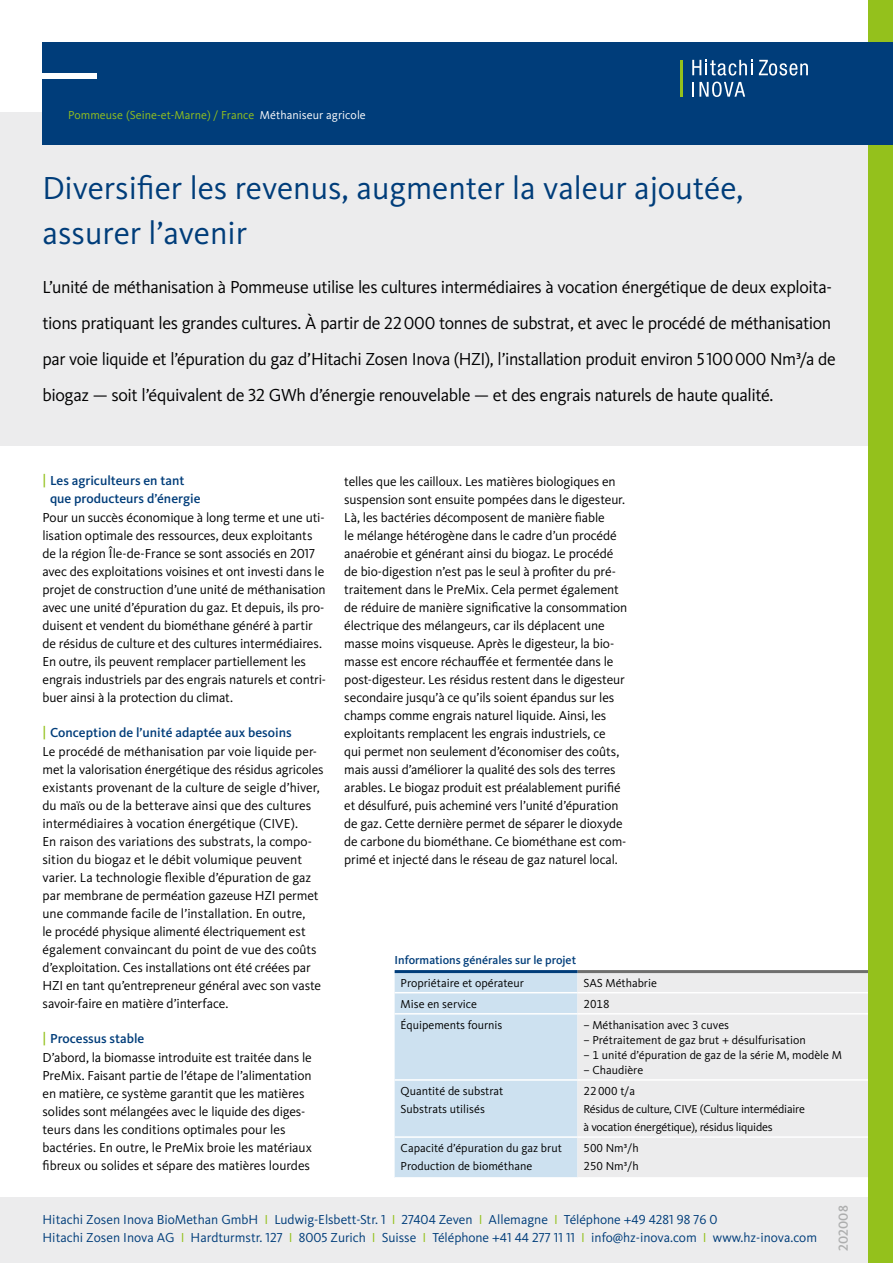
<style>
.page{position:relative;width:893px;height:1263px;background:#fff}
.page>*{position:absolute;margin:0;border:0;box-sizing:border-box;transform-origin:0 0}
.t1{font:33px/45px "Kievit Pro";color:#003d7a}
.t2{font:18px/36px "Kievit Pro";letter-spacing:-.025em;color:#000}
.t3{font:13.5px/18px "Kievit Pro";letter-spacing:-.01em;color:#000}
.t4{font:13.5px/18px "Kievit Pro";color:#003d7a}
.t5{font:500 13.5px/18px "Kievit Pro";color:#003d7a}
.t6{font:500 13.5px "Kievit Pro";color:#adaeae}
.t7{font:12px/18px "Kievit Pro";color:#000}
.t8{font:12px/18px "Kievit Pro";letter-spacing:-.02em;color:#000}
.t9{font:12px "Kievit Pro";letter-spacing:.005em;color:#94c11c}
.t10{font:500 12px "Kievit Pro";color:#003d7a}
.s1{color:#fff}
.s2{color:#94c11c}
.s3{font-weight:500;color:#94c11c}
.s4{font-weight:500;color:#003d7a}
</style>
<div class="page">
<div style="left:395px;top:973px;width:182px;height:204px;background:#cde1f0"></div>
<div style="left:577px;top:973px;width:291px;height:204px;background:#ececed"></div>
<hr style="left:395px;top:992px;width:182px;height:1px;background:#fff">
<hr style="left:577px;top:992px;width:316px;height:1px;background:#fff">
<hr style="left:395px;top:1013px;width:182px;height:1px;background:#fff">
<hr style="left:577px;top:1013px;width:316px;height:1px;background:#fff">
<hr style="left:395px;top:1079px;width:182px;height:2px;background:#fff">
<hr style="left:577px;top:1079px;width:316px;height:2px;background:#fff">
<hr style="left:395px;top:1136px;width:182px;height:2px;background:#fff">
<hr style="left:577px;top:1136px;width:316px;height:2px;background:#fff">
<hr style="left:577px;top:970px;width:316px;height:3px;background:#6f6f6e">
<hr style="left:395px;top:970px;width:182px;height:3px;background:#003d7a">
<div style="left:0;top:112px;width:893px;height:333px;background:#ececed"></div>
<div style="left:0;top:1197px;width:893px;height:66px;background:#ececed"></div>
<div style="left:868px;top:0;width:25px;height:1263px;background:#94c11c"></div>
<div style="left:43px;top:43px;width:850px;height:102px;background:#003d7a"></div>
<div style="left:41px;top:73px;width:56px;height:6px;background:#fff"></div>
<svg style="left:692px;top:82px;width:53px;height:15px"></svg>
<svg style="left:759px;top:60px;width:49px;height:16px"></svg>
<svg style="left:692px;top:60px;width:61px;height:16px"></svg>
<hr style="left:681px;top:60px;width:2px;height:37px;background:#94c11c">
<p class="t9" style="left:68px;top:108px;width:299px">Pommeuse (Seine-et-Marne) / France <span class="s1">Méthaniseur agricole</span></p>
<h1 class="t1" style="left:43px;top:166px;width:703px">Diversifier les revenus, augmenter la valeur ajoutée, assurer l’avenir</h1>
<p class="t2" style="left:43px;top:269px;width:795px">L’unité de méthanisation à Pommeuse utilise les cultures intermédiaires à vocation énergétique de deux exploita&shy;tions pratiquant les grandes cultures. À partir de 22000 tonnes de substrat, et avec le procédé de méthanisation par voie liquide et l’épuration du gaz d’Hitachi Zosen Inova (HZI), l’installation produit environ 5100000 Nm³/a de biogaz — soit l’équivalent de 32 GWh d’énergie renouvelable — et des engrais naturels de haute qualité.</p>
<p class="t5" style="left:50px;top:472px;width:152px;text-indent:-8px"><span class="s2">|</span> Les agriculteurs en tant que producteurs d’énergie</p>
<p class="t3" style="left:43px;top:508px;width:285px">Pour un succès économique à long terme et une uti&shy;lisation optimale des ressources, deux exploitants de la région Île-de-France se sont associés en 2017 avec des exploitations voisines et ont investi dans le projet de construction d’une unité de méthanisation avec une unité d’épuration du gaz. Et depuis, ils pro&shy;duisent et vendent du biométhane généré à partir de résidus de culture et des cultures intermédiaires.<br>En outre, ils peuvent remplacer partiellement les engrais industriels par des engrais naturels et contri&shy;buer ainsi à la protection du climat.</p>
<p class="t3" style="left:43px;top:723px;width:283px"><span class="s3">|</span> <span class="s4">Conception de l’unité adaptée aux besoins<br></span>Le procédé de méthanisation par voie liquide per&shy;met la valorisation énergétique des résidus agricoles existants provenant de la culture de seigle d’hiver, du maïs ou de la betterave ainsi que des cultures intermédiaires à vocation énergétique (CIVE).<br>En raison des variations des substrats, la compo&shy;sition du biogaz et le débit volumique peuvent varier. La technologie flexible d’épuration de gaz par membrane de perméation gazeuse HZI permet une commande facile de l’installation. En outre,<br>le procédé physique alimenté électriquement est également convaincant du point de vue des coûts d’exploitation. Ces installations ont été créées par HZI en tant qu’entrepreneur général avec son vaste savoir-faire en matière d’interface.</p>
<p class="t3" style="left:43px;top:1029px;width:271px"><span class="s3">|</span> <span class="s4">Processus stable<br></span>D’abord, la biomasse introduite est traitée dans le PreMix. Faisant partie de l’étape de l’alimentation en matière, ce système garantit que les matières solides sont mélangées avec le liquide des diges&shy;teurs dans les conditions optimales pour les bactéries. En outre, le PreMix broie les matériaux fibreux ou solides et sépare des matières lourdes</p>
<p class="t3" style="left:344px;top:472px;width:285px">telles que les cailloux. Les matières biologiques en suspension sont ensuite pompées dans le digesteur.<br>Là, les bactéries décomposent de manière fiable<br>le mélange hétérogène dans le cadre d’un procédé anaérobie et générant ainsi du biogaz. Le procédé de bio-digestion n’est pas le seul à profiter du pré&shy;traitement dans le PreMix. Cela permet également de réduire de manière significative la consommation électrique des mélangeurs, car ils déplacent une masse moins visqueuse. Après le digesteur, la bio&shy;masse est encore réchauffée et fermentée dans le post-digesteur. Les résidus restent dans le digesteur secondaire jusqu’à ce qu’ils soient épandus sur les champs comme engrais naturel liquide. Ainsi, les exploitants remplacent les engrais industriels, ce<br>qui permet non seulement d’économiser des coûts, mais aussi d’améliorer la qualité des sols des terres arables. Le biogaz produit est préalablement purifié et désulfuré, puis acheminé vers l’unité d’épuration de gaz. Cette dernière permet de séparer le dioxyde de carbone du biométhane. Ce biométhane est com&shy;primé et injecté dans le réseau de gaz naturel local.</p>
<p class="t10" style="left:395px;top:953px;width:183px">Informations générales sur le projet</p>
<p class="t7" style="left:401px;top:973px;width:125px">Propriétaire et opérateur</p>
<p class="t7" style="left:583px;top:973px;width:75px">SAS Méthabrie</p>
<p class="t7" style="left:401px;top:995px;width:78px">Mise en service</p>
<p class="t7" style="left:583px;top:995px;width:28px">2018</p>
<p class="t7" style="left:401px;top:1016px;width:103px">Équipements fournis</p>
<p class="t7" style="left:583px;top:1016px;width:147px">– Méthanisation avec 3 cuves</p>
<p class="t7" style="left:583px;top:1031px;width:224px">– Prétraitement de gaz brut + désulfurisation</p>
<p class="t7" style="left:583px;top:1046px;width:260px">– 1 unité d’épuration de gaz de la série M, modèle M</p>
<p class="t7" style="left:583px;top:1061px;width:61px">– Chaudière</p>
<p class="t7" style="left:401px;top:1082px;width:104px">Quantité de substrat<br>Substrats utilisés</p>
<p class="t8" style="left:583px;top:1082px;width:223px">22000 t/a<br>Résidus de culture, CIVE (Culture intermédiaire à vocation énergétique), résidus liquides</p>
<p class="t7" style="left:401px;top:1139px;width:163px">Capacité d’épuration du gaz brut<br>Production de biométhane</p>
<p class="t7" style="left:583px;top:1139px;width:57px">500 Nm3/h<br>250 Nm³/h</p>
<p class="t4" style="left:43px;top:1210px;width:776px">Hitachi Zosen Inova BioMethan GmbH <span class="s2">I</span> Ludwig-Elsbett-Str. 1 <span class="s2">I</span> 27404 Zeven <span class="s2">I</span> Allemagne <span class="s2">I</span> Téléphone +49 4281 98 76 0<br>Hitachi Zosen Inova AG <span class="s2">I</span> Hardturmstr. 127 <span class="s2">I</span> 8005 Zurich <span class="s2">I</span> Suisse <span class="s2">I</span> Téléphone +41 44 277 11 11 <span class="s2">I</span> info@hz-inova.com <span class="s2">I</span> www.hz-inova.com</p>
<p class="t6" style="left:835px;top:1251px;width:47px;rotate:-90deg">202008</p>
</div>
